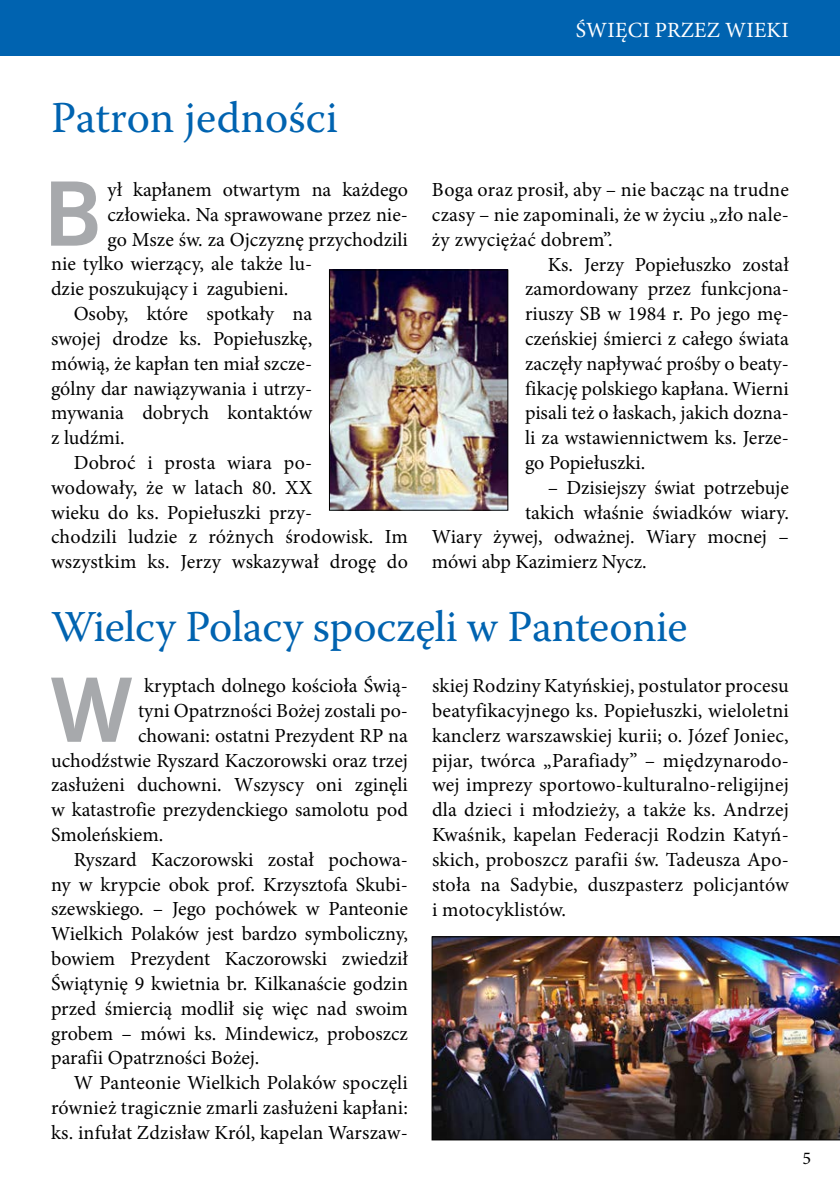
<style>
.page{position:relative;width:840px;height:1191px;background:#fff}
.page>*{position:absolute;margin:0;border:0;box-sizing:border-box;transform-origin:0 0}
.t1{font:88.2px "News Goth EU Bold";color:#a7a9ac}
.t2{font:44px "Warnock Pro";letter-spacing:-.01em;color:#0063b0}
.t3{font:21.8px "Minion Pro";letter-spacing:.01em;color:#fff}
.t4{font:20px/24.8px "Minion Pro";color:#000;text-align:justify}
.t5{font:18px "Minion Pro";color:#000}
</style>
<div class="page">
<div style="left:0;top:0;width:839px;height:56px;background:#0063b0"></div>
<img style="left:431px;top:936px;width:408px;height:204px">
<img style="left:331px;top:272px;width:174px;height:236px">
<div style="left:329px;top:270px;width:178px;height:240px;border:1px solid #000"></div>
<p class="t3" style="left:575px;top:16px;width:214px">święci przez wieki</p>
<h2 class="t2" style="left:51px;top:91px;width:288px">Patron jedności</h2>
<h1 class="t1" style="left:44px;top:159px;width:60px">B</h1>
<p class="t4" style="left:107px;top:177px;width:302px">ył kapłanem otwartym na każdego</p>
<p class="t4" style="left:432px;top:177px;width:358px">Boga oraz prosił, aby – nie bacząc na trudne</p>
<p class="t4" style="left:432px;top:202px;width:358px">czasy – nie zapominali, że w życiu „zło nale-</p>
<p class="t4" style="left:432px;top:227px;width:182px">ży zwyciężać dobrem”.</p>
<p class="t4" style="left:547px;top:252px;width:242px">Ks. Jerzy Popiełuszko został</p>
<p class="t4" style="left:524px;top:277px;width:265px">zamordowany przez funkcjona-</p>
<p class="t4" style="left:524px;top:301px;width:265px">riuszy SB w 1984 r. Po jego mę-</p>
<p class="t4" style="left:524px;top:326px;width:265px">czeńskiej śmierci z całego świata</p>
<p class="t4" style="left:524px;top:351px;width:265px">zaczęły napływać prośby o beaty-</p>
<p class="t4" style="left:524px;top:376px;width:265px">fikację polskiego kapłana. Wierni</p>
<p class="t4" style="left:524px;top:401px;width:265px">pisali też o łaskach, jakich dozna-</p>
<p class="t4" style="left:524px;top:425px;width:265px">li za wstawiennictwem ks. Jerze-</p>
<p class="t4" style="left:524px;top:450px;width:122px">go Popiełuszki.</p>
<p class="t4" style="left:547px;top:475px;width:242px">– Dzisiejszy świat potrzebuje</p>
<p class="t4" style="left:524px;top:500px;width:265px">takich właśnie świadków wiary.</p>
<p class="t4" style="left:432px;top:525px;width:358px">Wiary żywej, odważnej. Wiary mocnej –</p>
<p class="t4" style="left:432px;top:549px;width:216px">mówi abp Kazimierz Nycz.</p>
<h2 class="t2" style="left:51px;top:599px;width:637px">Wielcy Polacy spoczęli w Panteonie</h2>
<p class="t4" style="left:107px;top:202px;width:302px">człowieka. Na sprawowane przez nie-</p>
<p class="t4" style="left:107px;top:227px;width:302px">go Msze św. za Ojczyznę przychodzili</p>
<p class="t4" style="left:51px;top:252px;width:262px">nie tylko wierzący, ale także lu-</p>
<p class="t4" style="left:51px;top:276px;width:239px">dzie poszukujący i zagubieni.</p>
<p class="t4" style="left:74px;top:301px;width:240px">Osoby, które spotkały na</p>
<p class="t4" style="left:51px;top:326px;width:262px">swojej drodze ks. Popiełuszkę,</p>
<p class="t4" style="left:51px;top:351px;width:262px">mówią, że kapłan ten miał szcze-</p>
<p class="t4" style="left:51px;top:376px;width:262px">gólny dar nawiązywania i utrzy-</p>
<p class="t4" style="left:51px;top:400px;width:262px">mywania dobrych kontaktów</p>
<p class="t4" style="left:51px;top:425px;width:75px">z ludźmi.</p>
<p class="t4" style="left:74px;top:450px;width:240px">Dobroć i prosta wiara po-</p>
<p class="t4" style="left:51px;top:475px;width:262px">wodowały, że w latach 80. XX</p>
<p class="t4" style="left:51px;top:500px;width:262px">wieku do ks. Popiełuszki przy-</p>
<p class="t4" style="left:51px;top:524px;width:358px">chodzili ludzie z różnych środowisk. Im</p>
<p class="t4" style="left:51px;top:549px;width:358px">wszystkim ks. Jerzy wskazywał drogę do</p>
<h1 class="t1" style="left:50px;top:655px;width:85px">W</h1>
<p class="t4" style="left:144px;top:673px;width:265px">kryptach dolnego kościoła Świą-</p>
<p class="t4" style="left:138px;top:698px;width:271px">tyni Opatrzności Bożej zostali po-</p>
<p class="t4" style="left:138px;top:723px;width:271px">chowani: ostatni Prezydent RP na</p>
<p class="t4" style="left:51px;top:748px;width:358px">uchodźstwie Ryszard Kaczorowski oraz trzej</p>
<p class="t4" style="left:51px;top:772px;width:358px">zasłużeni duchowni. Wszyscy oni zginęli</p>
<p class="t4" style="left:51px;top:797px;width:358px">w katastrofie prezydenckiego samolotu pod</p>
<p class="t4" style="left:51px;top:822px;width:114px">Smoleńskiem.</p>
<p class="t4" style="left:74px;top:847px;width:335px">Ryszard Kaczorowski został pochowa-</p>
<p class="t4" style="left:51px;top:872px;width:358px">ny w krypcie obok prof. Krzysztofa Skubi-</p>
<p class="t4" style="left:51px;top:896px;width:358px">szewskiego. – Jego pochówek w Panteonie</p>
<p class="t4" style="left:51px;top:921px;width:358px">Wielkich Polaków jest bardzo symboliczny,</p>
<p class="t4" style="left:51px;top:946px;width:358px">bowiem Prezydent Kaczorowski zwiedził</p>
<p class="t4" style="left:51px;top:971px;width:358px">Świątynię 9 kwietnia br. Kilkanaście godzin</p>
<p class="t4" style="left:51px;top:996px;width:358px">przed śmiercią modlił się więc nad swoim</p>
<p class="t4" style="left:51px;top:1020px;width:358px">grobem – mówi ks. Mindewicz, proboszcz</p>
<p class="t4" style="left:51px;top:1045px;width:210px">parafii Opatrzności Bożej.</p>
<p class="t4" style="left:74px;top:1070px;width:335px">W Panteonie Wielkich Polaków spoczęli</p>
<p class="t4" style="left:51px;top:1095px;width:358px">również tragicznie zmarli zasłużeni kapłani:</p>
<p class="t4" style="left:51px;top:1120px;width:358px">ks. infułat Zdzisław Król, kapelan Warszaw-</p>
<p class="t4" style="left:432px;top:673px;width:358px">skiej Rodziny Katyńskiej, postulator procesu beatyfikacyjnego ks. Popiełuszki, wieloletni kanclerz warszawskiej kurii; o. Józef Joniec, pijar, twórca „Parafiady” – międzynarodo&shy;wej imprezy sportowo-kulturalno-religijnej dla dzieci i młodzieży, a także ks. Andrzej Kwaśnik, kapelan Federacji Rodzin Katyń&shy;skich, proboszcz parafii św. Tadeusza Apo&shy;stoła na Sadybie, duszpasterz policjantów i motocyklistów.</p>
<p class="t5" style="left:802px;top:1146px;width:10px">5</p>
</div>
